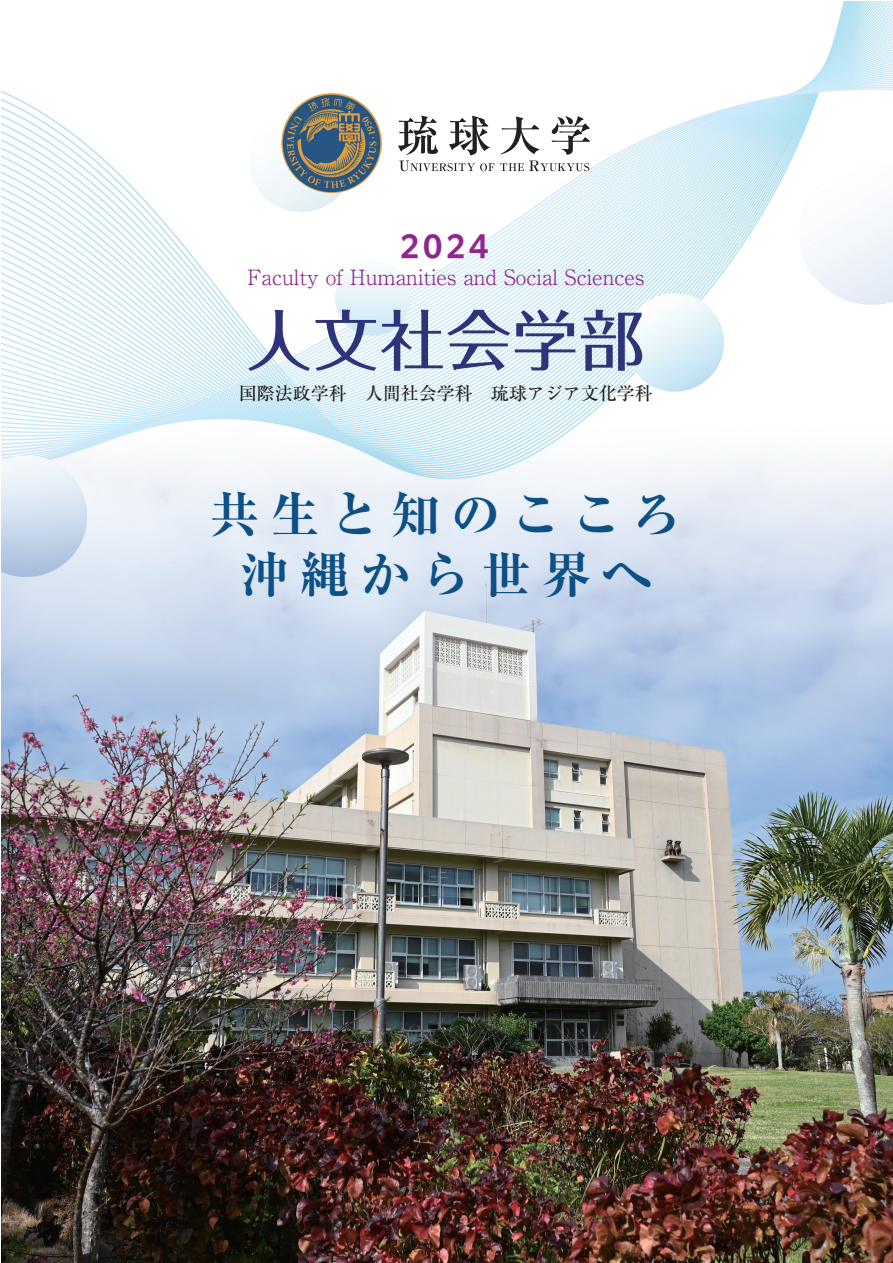
<style>
.page{position:relative;width:893px;height:1263px;background:#fff}
.page>*{position:absolute;margin:0;border:0;box-sizing:border-box;transform-origin:0 0}
.t1{font:500 65.85px "Folk Pro";letter-spacing:.01em;color:#2f347a}
.t2{font:700 expanded 49.5px/59.4px "Ryumin Pro";letter-spacing:.22em;color:#0c5086;text-align:center}
.t3{font:700 29.85px "PUD Shin Go Pr 6 N De";color:#90268f}
.t4{font:300 21px "Ryumin Pro";color:#90268f}
.t5{font:500 18px "Ryumin Pro";color:#231f20}
</style>
<div class="page">
<img style="left:2px;top:1px;width:891px;height:1262px">
<svg style="left:399px;top:161px;width:190px;height:10px"></svg>
<svg style="left:398px;top:116px;width:40px;height:39px"></svg>
<svg style="left:449px;top:116px;width:41px;height:39px"></svg>
<svg style="left:500px;top:116px;width:40px;height:38px"></svg>
<svg style="left:551px;top:116px;width:39px;height:39px"></svg>
<img style="left:281px;top:92px;width:101px;height:101px;border-radius:50px">
<h3 class="t3" style="left:400px;top:230px;width:90px">2024</h3>
<p class="t4" style="left:247px;top:260px;width:399px">Faculty of Humanities and Social Sciences</p>
<h1 class="t1" style="left:246px;top:285px;width:399px">人文社会学部</h1>
<p class="t5" style="left:239px;top:379px;width:415px">国際法政学科　人間社会学科　琉球アジア文化学科</p>
<h2 class="t2" style="left:210px;top:482px;width:474px">共生と知のこころ沖縄から世界へ</h2>
</div>
